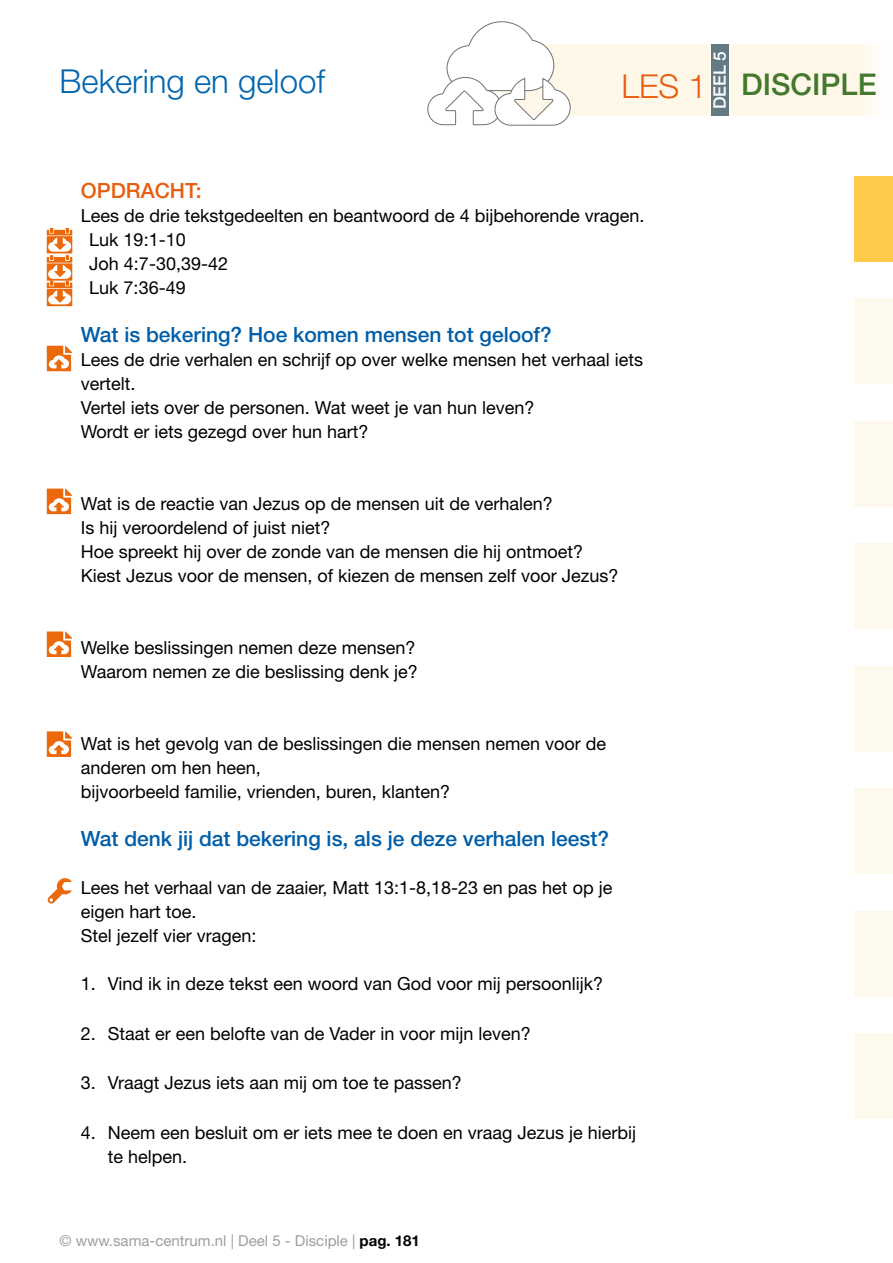
<style>
.page{position:relative;width:893px;height:1263px;background:#fff}
.page>*{position:absolute;margin:0;border:0;box-sizing:border-box;transform-origin:0 0}
.t1{font:300 33px "Helvetica Neue LT";color:#0066af}
.t2{font:300 33px "Helvetica Neue LT";color:#e95d0f}
.t3{font:500 30px "Helvetica Neue LT";color:#43792d}
.t4{font:500 21px "Helvetica Neue LT";color:#005ea8}
.t5{font:500 21px "Helvetica Neue LT";color:#e95d0f}
.t6{font:18px/24px "Helvetica Neue LT";color:#000}
.t7{font:500 17.25px "Helvetica Neue LT";color:#fff}
.t8{font:15px "Helvetica Neue LT";color:#9c9e9f}
.s1{font-weight:700;color:#000}
</style>
<div class="page">
<div style="left:501px;top:45px;width:391px;height:71px;background:#fff8e9"></div>
<div style="left:712px;top:45px;width:17px;height:71px;background:#637a85"></div>
<svg style="left:427px;top:21px;width:144px;height:105px"></svg>
<div style="left:855px;top:299px;width:37px;height:85px;background:#fef9ed"></div>
<div style="left:855px;top:421px;width:37px;height:85px;background:#fef9ed"></div>
<div style="left:855px;top:544px;width:37px;height:85px;background:#fef9ed"></div>
<div style="left:855px;top:666px;width:37px;height:85px;background:#fef9ed"></div>
<div style="left:855px;top:789px;width:37px;height:85px;background:#fef9ed"></div>
<div style="left:855px;top:911px;width:37px;height:85px;background:#fef9ed"></div>
<div style="left:855px;top:1034px;width:37px;height:85px;background:#fef9ed"></div>
<div style="left:855px;top:176px;width:37px;height:85px;background:#fdca49"></div>
<svg style="left:47px;top:228px;width:25px;height:78px"></svg>
<svg style="left:47px;top:346px;width:25px;height:25px"></svg>
<svg style="left:47px;top:489px;width:25px;height:25px"></svg>
<svg style="left:47px;top:631px;width:25px;height:26px"></svg>
<svg style="left:47px;top:731px;width:25px;height:26px"></svg>
<svg style="left:48px;top:878px;width:23px;height:25px"></svg>
<h1 class="t1" style="left:60px;top:61px;width:267px">Bekering en geloof</h1>
<h1 class="t2" style="left:621px;top:66px;width:87px">LES 1</h1>
<p class="t7" style="left:709px;top:109px;width:60px;rotate:-90deg">DEEL 5</p>
<h2 class="t3" style="left:741px;top:67px;width:137px">DISCIPLE</h2>
<p class="t5" style="left:81px;top:178px;width:122px">OPDRACHT:</p>
<p class="t6" style="left:89px;top:203px;width:557px;text-indent:-8px">Lees de drie tekstgedeelten en beantwoord de 4 bijbehorende vragen.<br>Luk 19:1-10<br>Joh 4:7-30,39-42<br>Luk 7:36-49</p>
<p class="t4" style="left:81px;top:322px;width:473px">Wat is bekering? Hoe komen mensen tot geloof?</p>
<p class="t6" style="left:81px;top:347px;width:564px">Lees de drie verhalen en schrijf op over welke mensen het verhaal iets vertelt.<br>Vertel iets over de personen. Wat weet je van hun leven?<br>Wordt er iets gezegd over hun hart?</p>
<p class="t6" style="left:81px;top:491px;width:539px">Wat is de reactie van Jezus op de mensen uit de verhalen?<br>Is hij veroordelend of juist niet?<br>Hoe spreekt hij over de zonde van de mensen die hij ontmoet?<br>Kiest Jezus voor de mensen, of kiezen de mensen zelf voor Jezus?</p>
<p class="t6" style="left:81px;top:635px;width:339px">Welke beslissingen nemen deze mensen?<br>Waarom nemen ze die beslissing denk je?</p>
<p class="t6" style="left:81px;top:731px;width:527px">Wat is het gevolg van de beslissingen die mensen nemen voor de anderen om hen heen,<br>bijvoorbeeld familie, vrienden, buren, klanten?</p>
<p class="t4" style="left:81px;top:826px;width:530px">Wat denk jij dat bekering is, als je deze verhalen leest?</p>
<p class="t6" style="left:81px;top:875px;width:533px">Lees het verhaal van de zaaier, Matt 13:1-8,18-23 en pas het op je eigen hart toe.<br>Stel jezelf vier vragen:</p>
<p class="t6" style="left:81px;top:971px;width:524px">1. Vind ik in deze tekst een woord van God voor mij persoonlijk?</p>
<p class="t6" style="left:81px;top:1021px;width:452px">2. Staat er een belofte van de Vader in voor mijn leven?</p>
<p class="t6" style="left:81px;top:1070px;width:383px">3. Vraagt Jezus iets aan mij om toe te passen?</p>
<p class="t6" style="left:108px;top:1120px;width:530px;text-indent:-27px">4. Neem een besluit om er iets mee te doen en vraag Jezus je hierbij te helpen.</p>
<p class="t8" style="left:60px;top:1231px;width:362px">© www.sama-centrum.nl | Deel 5 - Disciple | <span class="s1">pag. 181</span></p>
</div>
